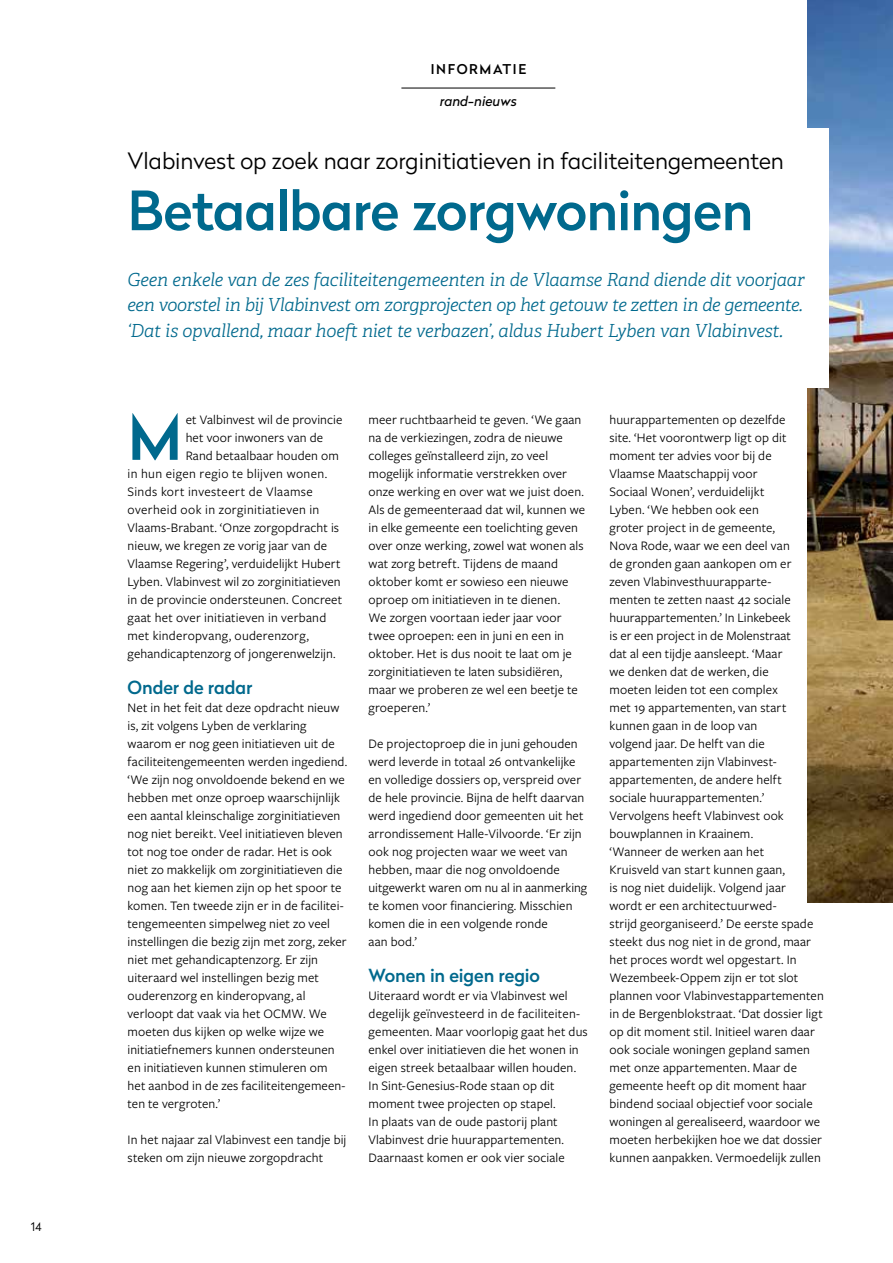
<style>
.page{position:relative;width:893px;height:1263px;background:#fff}
.page>*{position:absolute;margin:0;border:0;box-sizing:border-box;transform-origin:0 0}
.t1{font:500 62.55px "Radikal";color:#00698d}
.t2{font:500 54px "Radikal";letter-spacing:-.015em;color:#00698d}
.t3{font:300 22.5px "Radikal";color:#000}
.t4{font:italic 300 18px/25.5px "Adelle";letter-spacing:-.01em;color:#00698d;text-align:justify}
.t5{font:500 18px "Radikal";letter-spacing:-.005em;color:#00698d}
.t6{font:13.5px/18px "Freight Sans Pro";letter-spacing:.01em;color:#000}
.t7{font:13.5px "Freight Sans Pro";letter-spacing:.03em;color:#000}
.t8{font:italic 13.5px "Radikal";color:#000}
.t9{font:500 13.5px "Radikal";letter-spacing:.12em;color:#000}
.t10{font:300 12px "Radikal";color:#000}
</style>
<div class="page">
<hr style="left:401px;top:88px;width:154px;height:1px;background:#000">
<img style="left:807px;top:0;width:86px;height:902px">
<div style="left:128px;top:128px;width:701px;height:260px;background:#fff"></div>
<p class="t10" style="left:31px;top:1218px;width:12px">14</p>
<p class="t9" style="left:431px;top:59px;width:97px">INFORMATIE</p>
<p class="t8" style="left:440px;top:92px;width:78px">rand-nieuws</p>
<h3 class="t3" style="left:128px;top:145px;width:658px">Vlabinvest op zoek naar zorginitiatieven in faciliteitengemeenten</h3>
<h2 class="t2" style="left:128px;top:172px;width:627px">Betaalbare zorgwoningen</h2>
<p class="t4" style="left:128px;top:267px;width:679px">Geen enkele van de zes faciliteitengemeenten in de Vlaamse Rand diende dit voorjaar een voorstel in bij Vlabinvest om zorgprojecten op het getouw te zetten in de gemeente. ‘Dat is opvallend, maar hoeft niet te verbazen’, aldus Hubert Lyben van Vlabinvest.</p>
<h1 class="t1" style="left:128px;top:392px;width:56px">M</h1>
<p class="t6" style="left:186px;top:410px;width:158px">et Valbinvest wil de provincie</p>
<p class="t6" style="left:186px;top:428px;width:139px">het voor inwoners van de</p>
<p class="t6" style="left:186px;top:446px;width:155px">Rand betaalbaar houden om</p>
<p class="t6" style="left:128px;top:464px;width:201px">in hun eigen regio te blijven wonen.</p>
<p class="t7" style="left:128px;top:482px;width:187px">Sinds kort investeert de Vlaamse</p>
<p class="t6" style="left:128px;top:500px;width:193px">overheid ook in zorginitiatieven in</p>
<p class="t6" style="left:128px;top:518px;width:213px">Vlaams-Brabant. ‘Onze zorgopdracht is</p>
<p class="t6" style="left:128px;top:536px;width:201px">nieuw, we kregen ze vorig jaar van de</p>
<p class="t6" style="left:128px;top:554px;width:215px">Vlaamse Regering’, verduidelijkt Hubert</p>
<p class="t6" style="left:128px;top:572px;width:215px">Lyben. Vlabinvest wil zo zorginitiatieven</p>
<p class="t6" style="left:128px;top:590px;width:216px">in de provincie ondersteunen. Concreet</p>
<p class="t6" style="left:128px;top:608px;width:200px">gaat het over initiatieven in verband</p>
<p class="t6" style="left:128px;top:626px;width:183px">met kinderopvang, ouderenzorg,</p>
<p class="t6" style="left:128px;top:644px;width:210px">gehandicaptenzorg of jongerenwelzijn.</p>
<h3 class="t5" style="left:128px;top:674px;width:126px">Onder de radar</h3>
<p class="t6" style="left:128px;top:698px;width:221px">Net in het feit dat deze opdracht nieuw is, zit volgens Lyben de verklaring waarom er nog geen initiatieven uit de faciliteitengemeenten werden ingediend. ‘We zijn nog onvoldoende bekend en we hebben met onze oproep waarschijnlijk een aantal kleinschalige zorginitiatieven nog niet bereikt. Veel initiatieven bleven tot nog toe onder de radar. Het is ook niet zo makkelijk om zorginitiatieven die nog aan het kiemen zijn op het spoor te komen. Ten tweede zijn er in de facilitei&shy;tengemeenten simpelweg niet zo veel instellingen die bezig zijn met zorg, zeker niet met gehandicaptenzorg. Er zijn uiteraard wel instellingen bezig met ouderenzorg en kinderopvang, al verloopt dat vaak via het OCMW. We moeten dus kijken op welke wijze we initiatiefnemers kunnen ondersteunen en initiatieven kunnen stimuleren om het aanbod in de zes faciliteitengemeen&shy;ten te vergroten.’</p>
<p class="t6" style="left:128px;top:1130px;width:220px">In het najaar zal Vlabinvest een tandje bij steken om zijn nieuwe zorgopdracht</p>
<p class="t6" style="left:369px;top:410px;width:218px">meer ruchtbaarheid te geven. ‘We gaan na de verkiezingen, zodra de nieuwe colleges geïnstalleerd zijn, zo veel mogelijk informatie verstrekken over onze werking en over wat we juist doen.<br>Als de gemeenteraad dat wil, kunnen we in elke gemeente een toelichting geven over onze werking, zowel wat wonen als wat zorg betreft. Tijdens de maand oktober komt er sowieso een nieuwe oproep om initiatieven in te dienen.<br>We zorgen voortaan ieder jaar voor twee oproepen: een in juni en een in oktober. Het is dus nooit te laat om je zorginitiatieven te laten subsidiëren, maar we proberen ze wel een beetje te groeperen.’</p>
<p class="t6" style="left:369px;top:734px;width:220px">De projectoproep die in juni gehouden werd leverde in totaal 26 ontvankelijke en volledige dossiers op, verspreid over de hele provincie. Bijna de helft daarvan werd ingediend door gemeenten uit het arrondissement Halle-Vilvoorde. ‘Er zijn ook nog projecten waar we weet van hebben, maar die nog onvoldoende uitgewerkt waren om nu al in aanmerking te komen voor financiering. Misschien komen die in een volgende ronde<br>aan bod.’</p>
<h3 class="t5" style="left:369px;top:962px;width:173px">Wonen in eigen regio</h3>
<p class="t6" style="left:369px;top:986px;width:221px">Uiteraard wordt er via Vlabinvest wel degelijk geïnvesteerd in de faciliteiten&shy;gemeenten. Maar voorlopig gaat het dus enkel over initiatieven die het wonen in eigen streek betaalbaar willen houden.<br>In Sint-Genesius-Rode staan op dit moment twee projecten op stapel.<br>In plaats van de oude pastorij plant Vlabinvest drie huurappartementen.<br>Daarnaast komen er ook vier sociale</p>
<p class="t6" style="left:609px;top:410px;width:216px">huurappartementen op dezelfde<br>site. ‘Het voorontwerp ligt op dit moment ter advies voor bij de<br>Vlaamse Maatschappij voor<br>Sociaal Wonen’, verduidelijkt<br>Lyben. ‘We hebben ook een<br>groter project in de gemeente,<br>Nova Rode, waar we een deel van<br>de gronden gaan aankopen om er zeven Vlabinvesthuurapparte-<br>menten te zetten naast 42 sociale huurappartementen.’ In Linkebeek<br>is er een project in de Molenstraat<br>dat al een tijdje aansleept. ‘Maar<br>we denken dat de werken, die<br>moeten leiden tot een complex<br>met 19 appartementen, van start kunnen gaan in de loop van<br>volgend jaar. De helft van die appartementen zijn Vlabinvest&shy;appartementen, de andere helft<br>sociale huurappartementen.’<br>Vervolgens heeft Vlabinvest ook bouwplannen in Kraainem.<br>‘Wanneer de werken aan het<br>Kruisveld van start kunnen gaan,<br>is nog niet duidelijk. Volgend jaar<br>wordt er een architectuurwed-<br>strijd georganiseerd.’ De eerste spade steekt dus nog niet in de grond, maar het proces wordt wel opgestart. In<br>Wezembeek-Oppem zijn er tot slot plannen voor Vlabinvestappartementen in de Bergenblokstraat. ‘Dat dossier ligt op dit moment stil. Initieel waren daar ook sociale woningen gepland samen met onze appartementen. Maar de gemeente heeft op dit moment haar bindend sociaal objectief voor sociale woningen al gerealiseerd, waardoor we moeten herbekijken hoe we dat dossier kunnen aanpakken. Vermoedelijk zullen</p>
</div>
